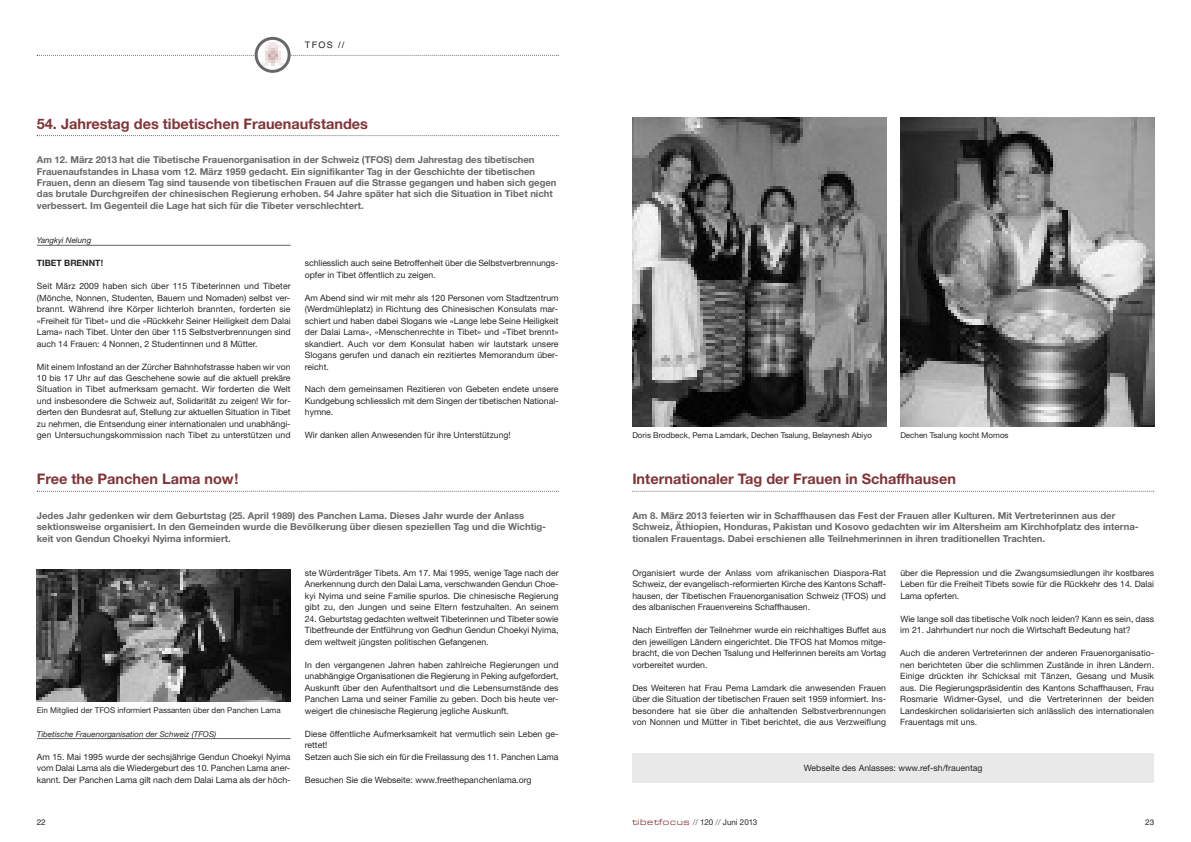
<style>
.page{position:relative;width:1191px;height:842px;background:#fff}
.page>*{position:absolute;margin:0;border:0;box-sizing:border-box;transform-origin:0 0}
.t1{font:700 14.5px "Helvetica Neue";color:#813438}
.t2{font:700 9.5px/11.5px "Helvetica Neue";color:#686768}
.t3{font:9px "Helvetica";color:#272627}
.t4{font:8.7px/11.5px "Helvetica Neue";color:#272627;text-align:justify}
.t5{font:8.7px "Helvetica Neue";color:#272627}
.t6{font:700 8.7px "Helvetica Neue";color:#272627}
.t7{font:8px "Helvetica Neue";color:#272627}
.t8{font:italic 8px "Helvetica Neue";color:#272627}
.t9{font:8px "Helvetica";color:#272627}
.s1{font-family:"Eurostile BQ";font-stretch:expanded;font-size:8.5px;color:#813438}
.s2{color:#686768}
</style>
<div class="page">
<hr style="left:37px;top:738px;width:254px;height:1px;background:#686768">
<svg style="left:37px;top:37px;width:521px;height:36px"></svg>
<svg style="left:37px;top:491px;width:521px;height:1px"></svg>
<hr style="left:37px;top:245px;width:254px;height:1px;background:#686768">
<svg style="left:37px;top:135px;width:521px;height:1px"></svg>
<svg style="left:632px;top:491px;width:522px;height:1px"></svg>
<img style="left:900px;top:117px;width:254px;height:310px">
<img style="left:632px;top:117px;width:254px;height:310px">
<div style="left:632px;top:753px;width:522px;height:30px;background:#e9e9e9"></div>
<img style="left:37px;top:570px;width:254px;height:132px">
<p class="t3" style="left:305px;top:40px;width:41px">TFOS //</p>
<h1 class="t1" style="left:37px;top:114px;width:333px">54. Jahrestag des tibetischen Frauenaufstandes</h1>
<p class="t2" style="left:37px;top:154px;width:521px">Am 12. März 2013 hat die Tibetische Frauenorganisation in der Schweiz (TFOS) dem Jahrestag des tibetischen Frauenaufstandes in Lhasa vom 12. März 1959 gedacht. Ein signifikanter Tag in der Geschichte der tibetischen Frauen, denn an diesem Tag sind tausende von tibetischen Frauen auf die Strasse gegangen und haben sich gegen das brutale Durchgreifen der chinesischen Regierung erhoben. 54 Jahre später hat sich die Situation in Tibet nicht verbessert. Im Gegenteil die Lage hat sich für die Tibeter verschlechtert.</p>
<p class="t8" style="left:37px;top:236px;width:56px">Yangkyi Nelung</p>
<p class="t6" style="left:37px;top:258px;width:68px">TIBET BRENNT!</p>
<p class="t4" style="left:37px;top:281px;width:255px">Seit März 2009 haben sich über 115 Tibeterinnen und Tibeter (Mönche, Nonnen, Studenten, Bauern und Nomaden) selbst ver&shy;brannt. Während ihre Körper lichterloh brannten, forderten sie «Freiheit für Tibet» und die «Rückkehr Seiner Heiligkeit dem Dalai Lama» nach Tibet. Unter den über 115 Selbstverbrennungen sind auch 14 Frauen: 4 Nonnen, 2 Studentinnen und 8 Mütter.</p>
<p class="t4" style="left:37px;top:361px;width:255px">Mit einem Infostand an der Zürcher Bahnhofstrasse haben wir von 10 bis 17 Uhr auf das Geschehene sowie auf die aktuell prekäre Situation in Tibet aufmerksam gemacht. Wir forderten die Welt und insbesondere die Schweiz auf, Solidarität zu zeigen! Wir for&shy;derten den Bundesrat auf, Stellung zur aktuellen Situation in Tibet zu nehmen, die Entsendung einer internationalen und unabhängi&shy;gen Untersuchungskommission nach Tibet zu unterstützen und</p>
<p class="t4" style="left:305px;top:258px;width:255px">schliesslich auch seine Betroffenheit über die Selbstverbrennungs&shy;opfer in Tibet öffentlich zu zeigen.</p>
<p class="t4" style="left:305px;top:293px;width:255px">Am Abend sind wir mit mehr als 120 Personen vom Stadtzentrum (Werdmühleplatz) in Richtung des Chinesischen Konsulats mar&shy;schiert und haben dabei Slogans wie «Lange lebe Seine Heiligkeit der Dalai Lama», «Menschenrechte in Tibet» und «Tibet brennt» skandiert. Auch vor dem Konsulat haben wir lautstark unsere Slogans gerufen und danach ein rezitiertes Memorandum über&shy;reicht.</p>
<p class="t4" style="left:305px;top:384px;width:255px">Nach dem gemeinsamen Rezitieren von Gebeten endete unsere Kundgebung schliesslich mit dem Singen der tibetischen National&shy;hymne.</p>
<p class="t4" style="left:305px;top:430px;width:207px">Wir danken allen Anwesenden für ihre Unterstützung!</p>
<h1 class="t1" style="left:37px;top:470px;width:203px">Free the Panchen Lama now!</h1>
<p class="t2" style="left:37px;top:509px;width:511px">Jedes Jahr gedenken wir dem Geburtstag (25. April 1989) des Panchen Lama. Dieses Jahr wurde der Anlass sektionsweise organisiert. In den Gemeinden wurde die Bevölkerung über diesen speziellen Tag und die Wichtig&shy;keit von Gendun Choekyi Nyima informiert.</p>
<p class="t7" style="left:37px;top:708px;width:245px">Ein Mitglied der TFOS informiert Passanten über den Panchen Lama</p>
<p class="t8" style="left:37px;top:729px;width:181px">Tibetische Frauenorganisation der Schweiz (TFOS)</p>
<p class="t4" style="left:37px;top:751px;width:255px">Am 15. Mai 1995 wurde der sechsjährige Gendun Choekyi Nyima vom Dalai Lama als die Wiedergeburt des 10. Panchen Lama aner&shy;kannt. Der Panchen Lama gilt nach dem Dalai Lama als der höch-</p>
<p class="t4" style="left:305px;top:568px;width:255px">ste Würdenträger Tibets. Am 17. Mai 1995, wenige Tage nach der Anerkennung durch den Dalai Lama, verschwanden Gendun Choe&shy;kyi Nyima und seine Familie spurlos. Die chinesische Regierung gibt zu, den Jungen und seine Eltern festzuhalten. An seinem</p>
<p class="t4" style="left:305px;top:614px;width:255px">24. Geburtstag gedachten weltweit Tibeterinnen und Tibeter sowie Tibetfreunde der Entführung von Gedhun Gendun Choekyi Nyima, dem weltweit jüngsten politischen Gefangenen.</p>
<p class="t4" style="left:305px;top:660px;width:255px">In den vergangenen Jahren haben zahlreiche Regierungen und unabhängige Organisationen die Regierung in Peking aufgefordert, Auskunft über den Aufenthaltsort und die Lebensumstände des Panchen Lama und seiner Familie zu geben. Doch bis heute ver&shy;weigert die chinesische Regierung jegliche Auskunft.</p>
<p class="t4" style="left:305px;top:729px;width:255px;text-align:left">Diese öffentliche Aufmerksamkeit hat vermutlich sein Leben ge&shy;rettet!<br>Setzen auch Sie sich ein für die Freilassung des 11. Panchen Lama</p>
<p class="t4" style="left:305px;top:774px;width:228px">Besuchen Sie die Webseite: www.freethepanchenlama.org</p>
<p class="t7" style="left:632px;top:432px;width:241px">Doris Brodbeck, Pema Lamdark, Dechen Tsalung, Belaynesh Abiyo</p>
<p class="t7" style="left:900px;top:432px;width:110px">Dechen Tsalung kocht Momos</p>
<h1 class="t1" style="left:632px;top:470px;width:325px">Internationaler Tag der Frauen in Schaffhausen</h1>
<p class="t2" style="left:632px;top:509px;width:508px">Am 8. März 2013 feierten wir in Schaffhausen das Fest der Frauen aller Kulturen. Mit Vertreterinnen aus der<br>Schweiz, Äthiopien, Honduras, Pakistan und Kosovo gedachten wir im Altersheim am Kirchhofplatz des interna&shy;tionalen Frauentags. Dabei erschienen alle Teilnehmerinnen in ihren traditionellen Trachten.</p>
<p class="t4" style="left:632px;top:568px;width:255px">Organisiert wurde der Anlass vom afrikanischen Diaspora-Rat Schweiz, der evangelisch-reformierten Kirche des Kantons Schaff&shy;hausen, der Tibetischen Frauenorganisation Schweiz (TFOS) und des albanischen Frauenvereins Schaffhausen.</p>
<p class="t4" style="left:632px;top:625px;width:255px">Nach Eintreffen der Teilnehmer wurde ein reichhaltiges Buffet aus den jeweiligen Ländern eingerichtet. Die TFOS hat Momos mitge&shy;bracht, die von Dechen Tsalung und Helferinnen bereits am Vortag vorbereitet wurden.</p>
<p class="t4" style="left:632px;top:683px;width:255px">Des Weiteren hat Frau Pema Lamdark die anwesenden Frauen über die Situation der tibetischen Frauen seit 1959 informiert. Ins&shy;besondere hat sie über die anhaltenden Selbstverbrennungen von Nonnen und Mütter in Tibet berichtet, die aus Verzweiflung</p>
<p class="t4" style="left:900px;top:568px;width:255px">über die Repression und die Zwangsumsiedlungen ihr kostbares Leben für die Freiheit Tibets sowie für die Rückkehr des 14. Dalai Lama opferten.</p>
<p class="t4" style="left:900px;top:614px;width:255px">Wie lange soll das tibetische Volk noch leiden? Kann es sein, dass im 21. Jahrhundert nur noch die Wirtschaft Bedeutung hat?</p>
<p class="t4" style="left:900px;top:648px;width:255px">Auch die anderen Vertreterinnen der anderen Frauenorganisatio&shy;nen berichteten über die schlimmen Zustände in ihren Ländern.<br>Einige drückten ihr Schicksal mit Tänzen, Gesang und Musik aus. Die Regierungspräsidentin des Kantons Schaffhausen, Frau Rosmarie Widmer-Gysel, und die Vertreterinnen der beiden Landeskirchen solidarisierten sich anlässlich des internationalen Frauentags mit uns.</p>
<p class="t5" style="left:804px;top:763px;width:180px">Webseite des Anlasses: www.ref-sh/frauentag</p>
<p class="t9" style="left:37px;top:818px;width:10px">22</p>
<p class="t7" style="left:632px;top:819px;width:126px"><span class="s1">tibetfocus</span> <span class="s2">//</span> 120 <span class="s2">//</span> Juni 2013</p>
<p class="t9" style="left:1145px;top:818px;width:10px">23</p>
</div>
